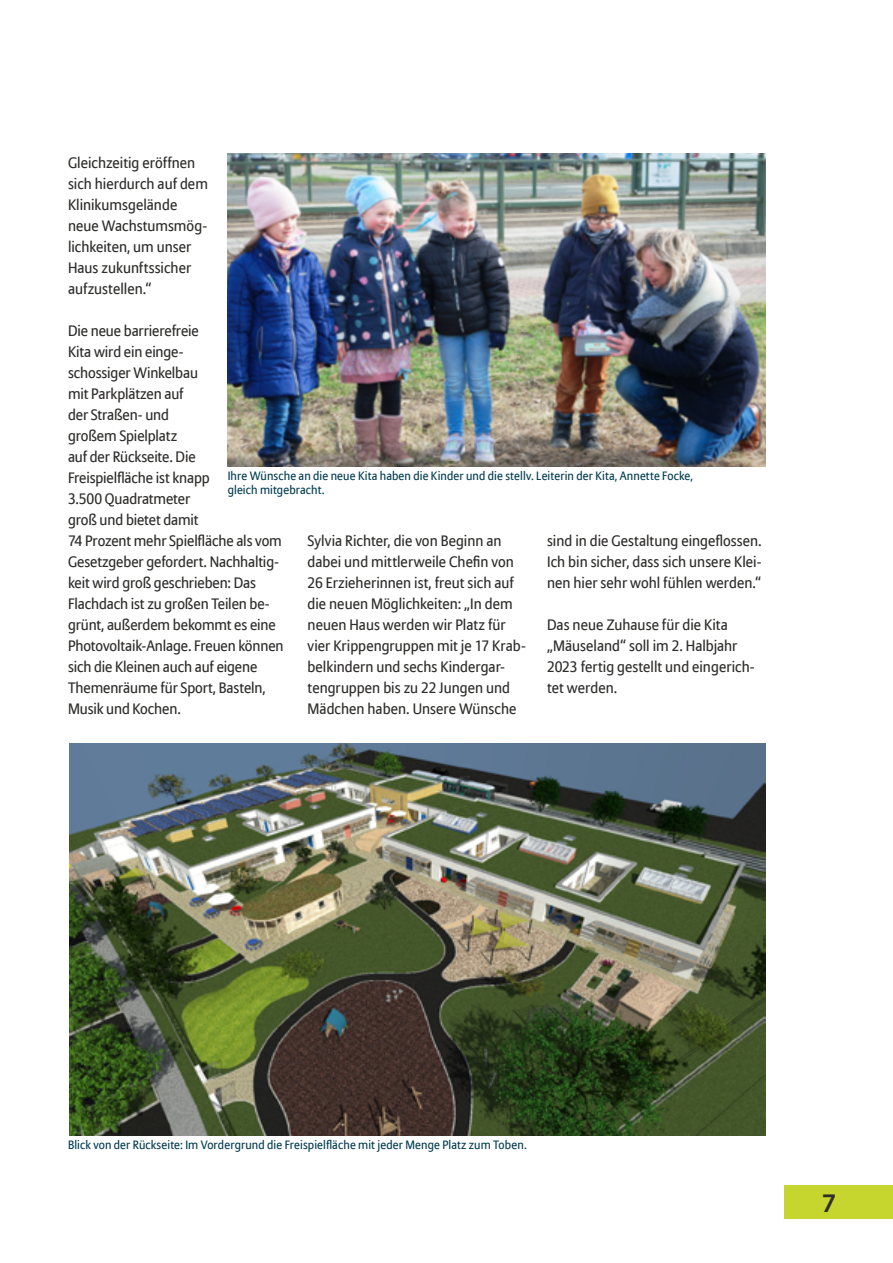
<style>
.page{position:relative;width:893px;height:1263px;background:#fff}
.page>*{position:absolute;margin:0;border:0;box-sizing:border-box;transform-origin:0 0}
.t1{font:600 27px "Myriad Pro";color:#2e2d2c}
.t2{font:15px/21px "Allianz Sans";color:#2e2d2c}
.t3{font:12px/14.4px "Allianz Sans";letter-spacing:.01em;color:#003c50}
</style>
<div class="page">
<div style="left:784px;top:1185px;width:109px;height:33px;background:#c7d52f"></div>
<img style="left:69px;top:744px;width:696px;height:391px">
<img style="left:228px;top:153px;width:537px;height:313px">
<p class="t2" style="left:68px;top:153px;width:141px">Gleichzeitig eröffnen sich hierdurch auf dem<br>Klinikumsgelände neue Wachstumsmög&shy;lichkeiten, um unser<br>Haus zukunftssicher aufzustellen.“</p>
<p class="t2" style="left:68px;top:321px;width:217px">Die neue barrierefreie<br>Kita wird ein einge-<br>schossiger Winkelbau<br>mit Parkplätzen auf<br>der Straßen- und<br>großem Spielplatz<br>auf der Rückseite. Die<br>Freispielfläche ist knapp<br>3.500 Quadratmeter<br>groß und bietet damit<br>74 Prozent mehr Spielfläche als vom<br>Gesetzgeber gefordert. Nachhaltig&shy;keit wird groß geschrieben: Das<br>Flachdach ist zu großen Teilen be&shy;grünt, außerdem bekommt es eine<br>Photovoltaik-Anlage. Freuen können sich die Kleinen auch auf eigene<br>Themenräume für Sport, Basteln,<br>Musik und Kochen.</p>
<p class="t3" style="left:228px;top:469px;width:467px">Ihre Wünsche an die neue Kita haben die Kinder und die stellv. Leiterin der Kita, Annette Focke, gleich mitgebracht.</p>
<p class="t2" style="left:308px;top:531px;width:220px">Sylvia Richter, die von Beginn an dabei und mittlerweile Chefin von 26 Erzieherinnen ist, freut sich auf die neuen Möglichkeiten: „In dem neuen Haus werden wir Platz für vier Krippengruppen mit je 17 Krab&shy;belkindern und sechs Kindergar&shy;tengruppen bis zu 22 Jungen und Mädchen haben. Unsere Wünsche</p>
<p class="t2" style="left:547px;top:531px;width:216px;text-align:justify">sind in die Gestaltung eingeflossen.<br>Ich bin sicher, dass sich unsere Klei&shy;nen hier sehr wohl fühlen werden.“</p>
<p class="t2" style="left:547px;top:615px;width:209px">Das neue Zuhause für die Kita „Mäuseland“ soll im 2. Halbjahr<br>2023 fertig gestellt und eingerich&shy;tet werden.</p>
<p class="t3" style="left:68px;top:1138px;width:460px">Blick von der Rückseite: Im Vordergrund die Freispielfläche mit jeder Menge Platz zum Toben.</p>
<h1 class="t1" style="left:822px;top:1185px;width:16px">7</h1>
</div>
